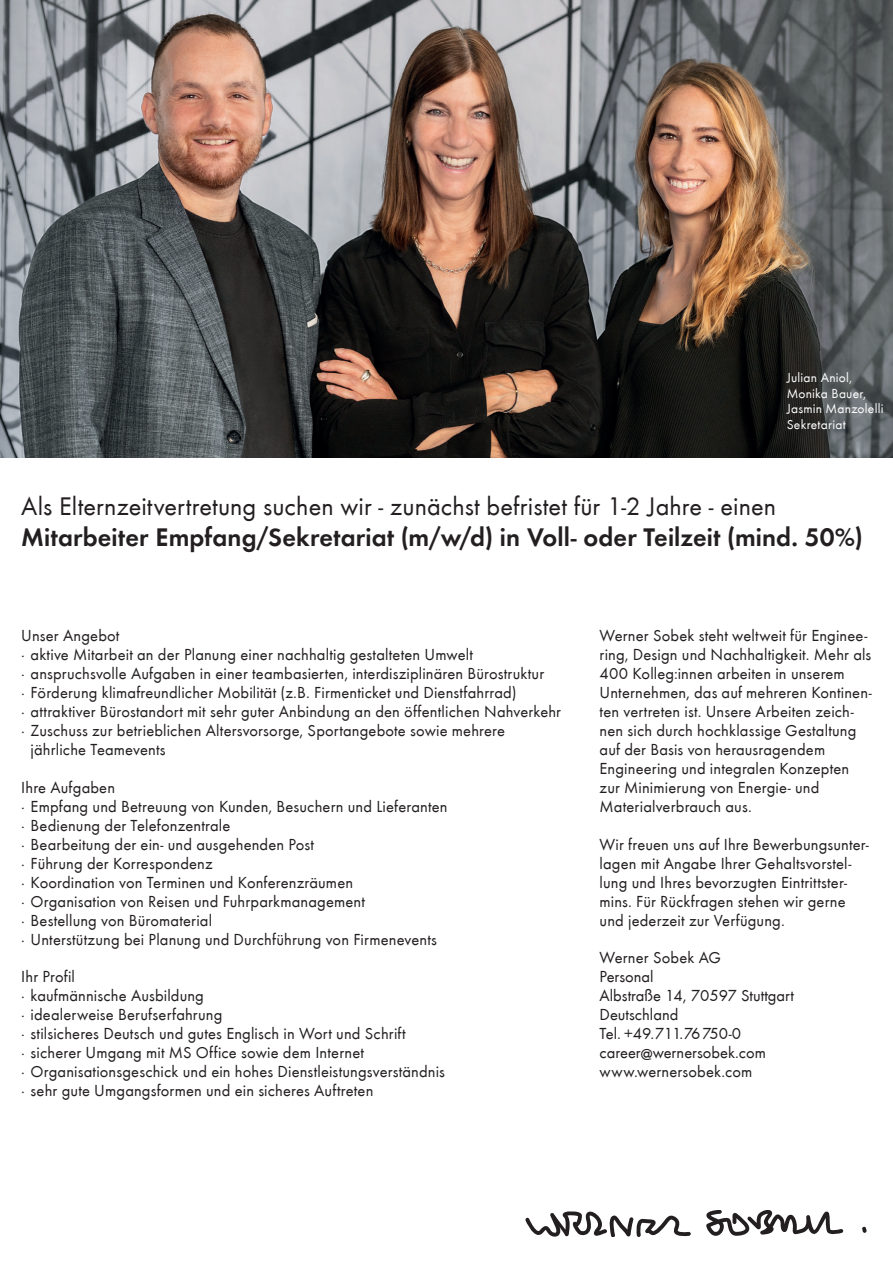
<style>
.page{position:relative;width:893px;height:1263px;background:#fff}
.page>*{position:absolute;margin:0;border:0;box-sizing:border-box;transform-origin:0 0}
.t1{font:26.25px "Futura T Boo";letter-spacing:.005em;color:#231f20}
.t2{font:26.25px "Futura T Dem";letter-spacing:.005em;color:#231f20}
.t3{font:16.5px/18.9px "Futura T Boo";letter-spacing:.01em;color:#231f20}
.t4{font:13.5px/15.5px "Futura T Boo";letter-spacing:.015em;color:#fff}
</style>
<div class="page">
<img style="left:0;top:0;width:893px;height:458px">
<svg style="left:862px;top:1226px;width:4px;height:7px"></svg>
<svg style="left:525px;top:1211px;width:166px;height:25px"></svg>
<svg style="left:706px;top:1210px;width:137px;height:26px"></svg>
<p class="t4" style="left:787px;top:370px;width:98px">Julian Aniol,<br>Monika Bauer,<br>Jasmin Manzolelli<br>Sekretariat</p>
<h1 class="t1" style="left:21px;top:492px;width:756px">Als Elternzeitvertretung suchen wir - zunächst befristet für 1-2 Jahre - einen</h1>
<h1 class="t2" style="left:21px;top:522px;width:843px">Mitarbeiter Empfang/Sekretariat (m/w/d) in Voll- oder Teilzeit (mind. 50%)</h1>
<p class="t3" style="left:21px;top:626px;width:100px">Unser Angebot</p>
<p class="t3" style="left:21px;top:645px;width:453px">∙ aktive Mitarbeit an der Planung einer nachhaltig gestalteten Umwelt</p>
<p class="t3" style="left:21px;top:664px;width:524px">∙ anspruchsvolle Aufgaben in einer teambasierten, interdisziplinären Bürostruktur</p>
<p class="t3" style="left:21px;top:683px;width:497px">∙ Förderung klimafreundlicher Mobilität (z.B. Firmenticket und Dienstfahrrad)</p>
<p class="t3" style="left:21px;top:702px;width:541px">∙ attraktiver Bürostandort mit sehr guter Anbindung an den öffentlichen Nahverkehr</p>
<p class="t3" style="left:21px;top:721px;width:485px">∙ Zuschuss zur betrieblichen Altersvorsorge, Sportangebote sowie mehrere</p>
<p class="t3" style="left:31px;top:740px;width:137px">jährliche Teamevents</p>
<p class="t3" style="left:21px;top:778px;width:428px">Ihre Aufgaben<br>∙ Empfang und Betreuung von Kunden, Besuchern und Lieferanten ∙ Bedienung der Telefonzentrale<br>∙ Bearbeitung der ein- und ausgehenden Post<br>∙ Führung der Korrespondenz<br>∙ Koordination von Terminen und Konferenzräumen<br>∙ Organisation von Reisen und Fuhrparkmanagement<br>∙ Bestellung von Büromaterial<br>∙ Unterstützung bei Planung und Durchführung von Firmenevents</p>
<p class="t3" style="left:21px;top:968px;width:425px">Ihr Profil<br>∙ kaufmännische Ausbildung<br>∙ idealerweise Berufserfahrung<br>∙ stilsicheres Deutsch und gutes Englisch in Wort und Schrift<br>∙ sicherer Umgang mit MS Office sowie dem Internet<br>∙ Organisationsgeschick und ein hohes Dienstleistungsverständnis ∙ sehr gute Umgangsformen und ein sicheres Auftreten</p>
<p class="t3" style="left:600px;top:626px;width:274px">Werner Sobek steht weltweit für Enginee&shy;ring, Design und Nachhaltigkeit. Mehr als 400 Kolleg:innen arbeiten in unserem Unternehmen, das auf mehreren Kontinen&shy;ten vertreten ist. Unsere Arbeiten zeich&shy;nen sich durch hochklassige Gestaltung auf der Basis von herausragendem Engineering und integralen Konzepten zur Minimierung von Energie- und Materialverbrauch aus.</p>
<p class="t3" style="left:600px;top:835px;width:271px">Wir freuen uns auf Ihre Bewerbungsunter&shy;lagen mit Angabe Ihrer Gehaltsvorstel&shy;lung und Ihres bevorzugten Eintrittster&shy;mins. Für Rückfragen stehen wir gerne und jederzeit zur Verfügung.</p>
<p class="t3" style="left:600px;top:949px;width:196px">Werner Sobek AG<br>Personal<br>Albstraße 14, 70597 Stuttgart<br>Deutschland<br>Tel. +49.711.76750-0 career@wernersobek.com www.wernersobek.com</p>
</div>
